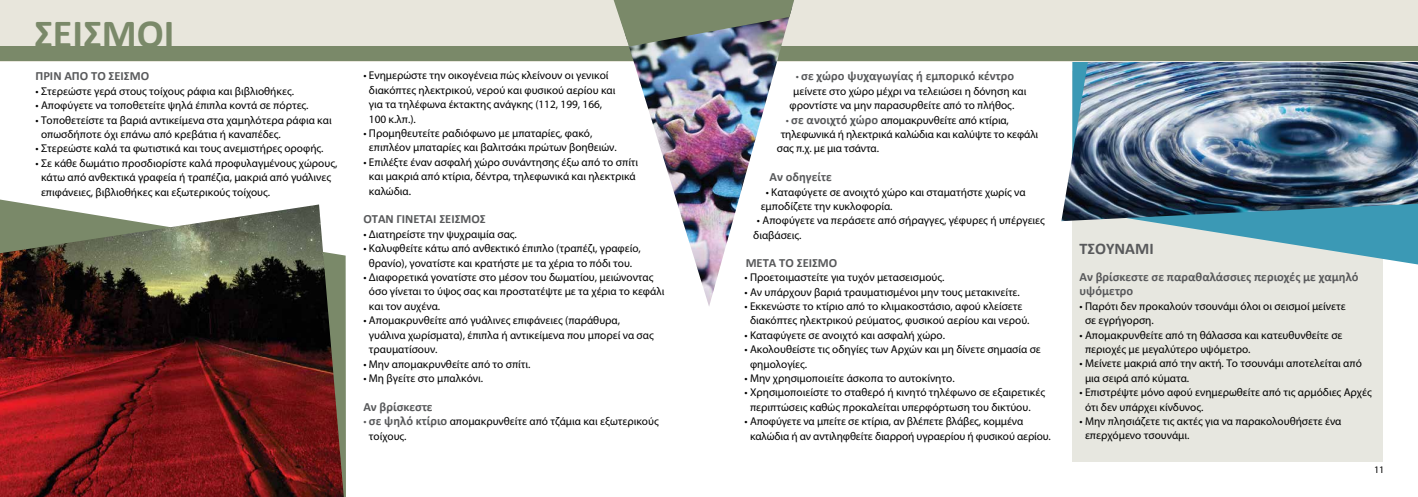
<style>
.page{position:relative;width:1418px;height:497px;background:#fff}
.page>*{position:absolute;margin:0;border:0;box-sizing:border-box;transform-origin:0 0}
.t1{font:700 40px "Calibri";color:#7a8969}
.t2{font:700 16.25px "Calibri";color:#58595b}
.t3{font:700 12.5px/14.4px "Calibri";color:#58595b}
.t4{font:11.25px/14.4px "Myriad Pro";color:#000}
.t5{font:10px "Myriad Pro";color:#000}
.s1{color:#58595b}
.s2{font-family:"Calibri";font-weight:700;font-size:12.5px;color:#58595b}
.s3{font-family:"Myriad Pro";font-weight:400;font-size:11.25px}
</style>
<div class="page">
<div style="left:1072px;top:71px;width:310px;height:390px;background:#e7e7e0"></div>
<svg style="left:1145px;top:221px;width:272px;height:43px"></svg>
<img style="left:1061px;top:61px;width:356px;height:160px">
<div style="left:0;top:0;width:1417px;height:61px;background:#e8e6dc"></div>
<div style="left:0;top:46px;width:1417px;height:15px;background:#7a8969"></div>
<svg style="left:0;top:199px;width:346px;height:297px"></svg>
<img style="left:0;top:204px;width:344px;height:292px">
<img style="left:614px;top:46px;width:180px;height:260px">
<img style="left:613px;top:0;width:181px;height:46px">
<h1 class="t1" style="left:34px;top:9px;width:142px">ΣΕΙΣΜΟI</h1>
<p class="t3" style="left:35px;top:69px;width:115px">ΠΡΙΝ ΑΠΟ ΤΟ ΣΕΙΣΜΟ</p>
<p class="t4" style="left:35px;top:84px;width:260px">• Στερεώστε γερά στους τοίχους ράφια και βιβλιοθήκες.</p>
<p class="t4" style="left:35px;top:98px;width:275px">• Αποφύγετε να τοποθετείτε ψηλά έπιπλα κοντά σε πόρτες.</p>
<p class="t4" style="left:41px;top:113px;width:292px;text-indent:-6px">• Τοποθετείστε τα βαριά αντικείμενα στα χαμηλότερα ράφια και οπωσδήποτε όχι επάνω από κρεβάτια ή καναπέδες.</p>
<p class="t4" style="left:35px;top:141px;width:290px">• Στερεώστε καλά τα φωτιστικά και τους ανεμιστήρες οροφής.</p>
<p class="t4" style="left:41px;top:156px;width:298px;text-indent:-6px">• Σε κάθε δωμάτιο προσδιορίστε καλά προφυλαγμένους χώρους, κάτω από ανθεκτικά γραφεία ή τραπέζια, μακριά από γυάλινες επιφάνειες, βιβλιοθήκες και εξωτερικούς τοίχους.</p>
<p class="t4" style="left:369px;top:69px;width:248px;text-indent:-6px">• Ενημερώστε την οικογένεια πώς κλείνουν οι γενικοί διακόπτες ηλεκτρικού, νερού και φυσικού αερίου και για τα τηλέφωνα έκτακτης ανάγκης (112, 199, 166, 100 κ.λπ.).</p>
<p class="t4" style="left:369px;top:126px;width:249px;text-indent:-6px">• Προμηθευτείτε ραδιόφωνο με μπαταρίες, φακό, επιπλέον μπαταρίες και βαλιτσάκι πρώτων βοηθειών.</p>
<p class="t4" style="left:369px;top:155px;width:271px;text-indent:-6px">• Επιλέξτε έναν ασφαλή χώρο συνάντησης έξω από το σπίτι και μακριά από κτίρια, δέντρα, τηλεφωνικά και ηλεκτρικά καλώδια.</p>
<p class="t3" style="left:363px;top:212px;width:124px">ΟΤΑΝ ΓΙΝΕΤΑΙ ΣΕΙΣΜΟΣ</p>
<p class="t4" style="left:363px;top:227px;width:155px">• Διατηρείστε την ψυχραιμία σας.</p>
<p class="t4" style="left:363px;top:241px;width:279px;text-align:center">• Καλυφθείτε κάτω από ανθεκτικό έπιπλο (τραπέζι, γραφείο, θρανίο), γονατίστε και κρατήστε με τα χέρια το πόδι του.</p>
<p class="t4" style="left:369px;top:270px;width:297px;text-indent:-6px">• Διαφορετικά γονατίστε στο μέσον του δωματίου, μειώνοντας όσο γίνεται το ύψος σας και προστατέψτε με τα χέρια το κεφάλι και τον αυχένα.</p>
<p class="t4" style="left:369px;top:313px;width:286px;text-indent:-6px">• Απομακρυνθείτε από γυάλινες επιφάνειες (παράθυρα, γυάλινα χωρίσματα), έπιπλα ή αντικείμενα που μπορεί να σας τραυματίσουν.</p>
<p class="t4" style="left:363px;top:356px;width:169px">• Μην απομακρυνθείτε από το σπίτι.</p>
<p class="t4" style="left:363px;top:370px;width:121px">• Μη βγείτε στο μπαλκόνι.</p>
<p class="t3" style="left:363px;top:399px;width:71px">Αν βρίσκεστε</p>
<p class="t4" style="left:369px;top:414px;width:291px;text-indent:-6px"><span class="s1">•</span> <span class="s2">σε ψηλό κτίριο</span> απομακρυνθείτε από τζάμια και εξωτερικούς τοίχους.</p>
<p class="t3" style="left:795px;top:69px;width:220px"><span class="s3">•</span> σε χώρο ψυχαγωγίας ή εμπορικό κέντρο</p>
<p class="t4" style="left:789px;top:84px;width:238px;text-indent:4px">μείνετε στο χώρο μέχρι να τελειώσει η δόνηση και φροντίστε να μην παρασυρθείτε από το πλήθος.</p>
<p class="t4" style="left:785px;top:113px;width:225px"><span class="s1">•</span> <span class="s2">σε ανοιχτό χώρο</span> απομακρυνθείτε από κτίρια,</p>
<p class="t4" style="left:780px;top:127px;width:259px">τηλεφωνικά ή ηλεκτρικά καλώδια και καλύψτε το κεφάλι</p>
<p class="t4" style="left:777px;top:141px;width:104px">σας π.χ. με μια τσάντα.</p>
<p class="t3" style="left:769px;top:170px;width:64px">Αν οδηγείτε</p>
<p class="t4" style="left:760px;top:185px;width:266px;text-indent:5px">• Καταφύγετε σε ανοιχτό χώρο και σταματήστε χωρίς να εμποδίζετε την κυκλοφορία.</p>
<p class="t4" style="left:753px;top:213px;width:293px;text-indent:4px">• Αποφύγετε να περάσετε από σήραγγες, γέφυρες ή υπέργειες διαβάσεις.</p>
<p class="t3" style="left:745px;top:255px;width:93px">ΜΕΤΑ ΤΟ ΣΕΙΣΜΟ</p>
<p class="t4" style="left:744px;top:270px;width:201px">• Προετοιμαστείτε για τυχόν μετασεισμούς.</p>
<p class="t4" style="left:744px;top:284px;width:277px">• Αν υπάρχουν βαριά τραυματισμένοι μην τους μετακινείτε.</p>
<p class="t4" style="left:750px;top:299px;width:281px;text-indent:-6px">• Εκκενώστε το κτίριο από το κλιμακοστάσιο, αφού κλείσετε διακόπτες ηλεκτρικού ρεύματος, φυσικού αερίου και νερού.</p>
<p class="t4" style="left:744px;top:327px;width:202px">• Καταφύγετε σε ανοιχτό και ασφαλή χώρο.</p>
<p class="t4" style="left:750px;top:342px;width:292px;text-indent:-6px">• Ακολουθείστε τις οδηγίες των Αρχών και μη δίνετε σημασία σε φημολογίες.</p>
<p class="t4" style="left:744px;top:371px;width:212px">• Μην χρησιμοποιείτε άσκοπα το αυτοκίνητο.</p>
<p class="t4" style="left:750px;top:385px;width:296px;text-indent:-6px">• Χρησιμοποιείστε το σταθερό ή κινητό τηλέφωνο σε εξαιρετικές περιπτώσεις καθώς προκαλείται υπερφόρτωση του δικτύου.</p>
<p class="t4" style="left:750px;top:414px;width:302px;text-indent:-6px">• Αποφύγετε να μπείτε σε κτίρια, αν βλέπετε βλάβες, κομμένα καλώδια ή αν αντιληφθείτε διαρροή υγραερίου ή φυσικού αερίου.</p>
<h2 class="t2" style="left:1079px;top:238px;width:76px">ΤΣΟΥΝΑΜΙ</h2>
<p class="t3" style="left:1079px;top:269px;width:280px">Αν βρίσκεστε σε παραθαλάσσιες περιοχές με χαμηλό υψόμετρο</p>
<p class="t4" style="left:1084px;top:298px;width:262px;text-indent:-6px">• Παρότι δεν προκαλούν τσουνάμι όλοι οι σεισμοί μείνετε σε εγρήγορση.</p>
<p class="t4" style="left:1084px;top:327px;width:259px;text-indent:-6px">• Απομακρυνθείτε από τη θάλασσα και κατευθυνθείτε σε περιοχές με μεγαλύτερο υψόμετρο.</p>
<p class="t4" style="left:1084px;top:356px;width:278px;text-indent:-6px">• Μείνετε μακριά από την ακτή. Το τσουνάμι αποτελείται από μια σειρά από κύματα.</p>
<p class="t4" style="left:1084px;top:385px;width:288px;text-indent:-6px">• Επιστρέψτε μόνο αφού ενημερωθείτε από τις αρμόδιες Aρχές ότι δεν υπάρχει κίνδυνος.</p>
<p class="t4" style="left:1084px;top:413px;width:258px;text-indent:-6px">• Μην πλησιάζετε τις ακτές για να παρακολουθήσετε ένα επερχόμενο τσουνάμι.</p>
<p class="t5" style="left:1374px;top:463px;width:12px">11</p>
</div>
